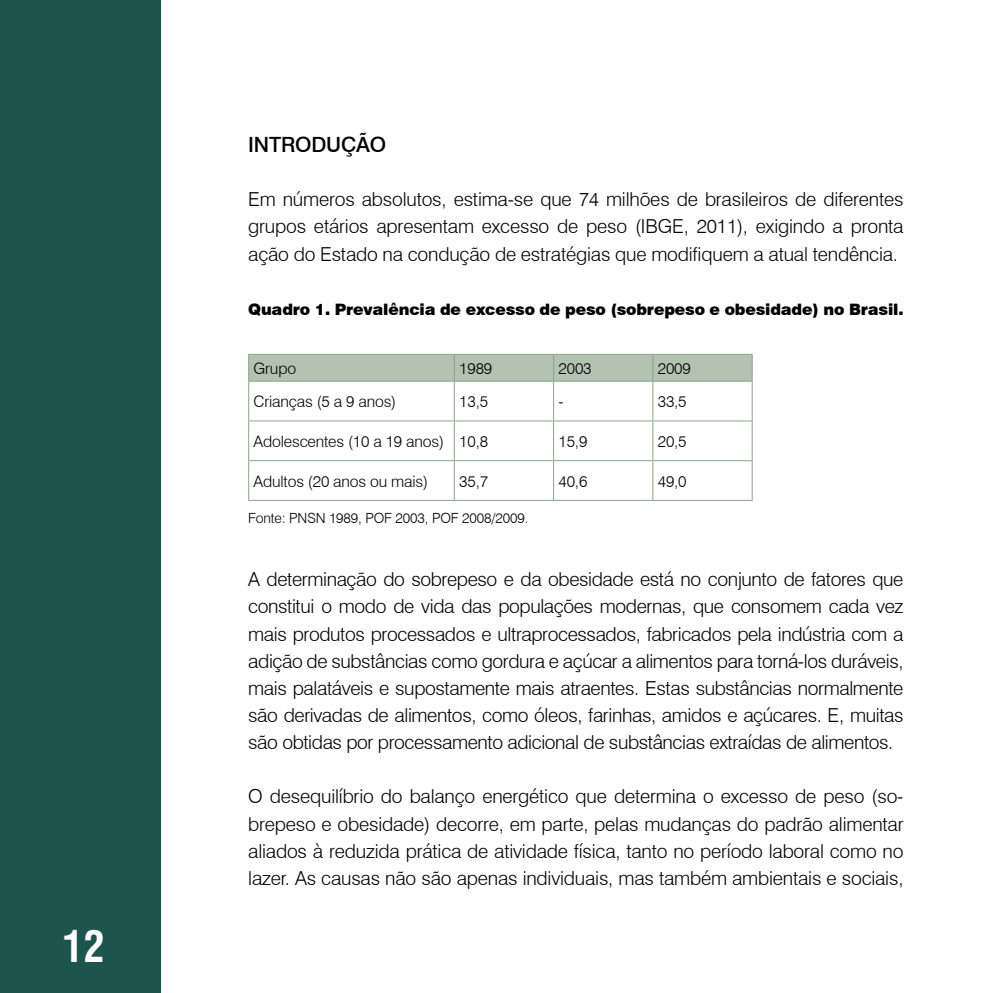
<style>
.page{position:relative;width:993px;height:993px;background:#fff}
.page>*{position:absolute;margin:0;border:0;box-sizing:border-box;transform-origin:0 0}
.t1{font:700 condensed 42px "Swiss 721 BT";color:#fff}
.t2{font:500 21px "Swiss 721 BT";color:#000}
.t3{font:300 19.25px/27.1px "Swiss 721 BT";letter-spacing:-.01em;color:#000;text-align:justify}
.t4{font:300 15.75px "Swiss 721 BT";letter-spacing:-.01em;color:#000}
.t5{font:900 15.75px "Swiss 721 BT";letter-spacing:-.01em;color:#000}
.t6{font:300 14px "Swiss 721 BT";letter-spacing:-.01em;color:#000}
</style>
<div class="page">
<div style="left:0;top:0;width:160px;height:992px;background:#1d544d"></div>
<div style="left:248px;top:354px;width:504px;height:26px;background:#b4c2b1"></div>
<hr style="left:248px;top:380px;width:206px;height:1px;background:#8ba58a">
<hr style="left:248px;top:381px;width:1px;height:39px;background:#8ba58a">
<hr style="left:454px;top:380px;width:99px;height:1px;background:#8ba58a">
<hr style="left:453px;top:381px;width:1px;height:39px;background:#8ba58a">
<hr style="left:553px;top:380px;width:99px;height:1px;background:#8ba58a">
<hr style="left:553px;top:381px;width:1px;height:39px;background:#8ba58a">
<hr style="left:652px;top:380px;width:100px;height:1px;background:#8ba58a">
<hr style="left:652px;top:381px;width:1px;height:39px;background:#8ba58a">
<hr style="left:751px;top:381px;width:1px;height:39px;background:#8ba58a">
<hr style="left:248px;top:420px;width:206px;height:1px;background:#8ba58a">
<hr style="left:248px;top:421px;width:1px;height:39px;background:#8ba58a">
<hr style="left:454px;top:420px;width:99px;height:1px;background:#8ba58a">
<hr style="left:453px;top:421px;width:1px;height:39px;background:#8ba58a">
<hr style="left:553px;top:420px;width:99px;height:1px;background:#8ba58a">
<hr style="left:553px;top:421px;width:1px;height:39px;background:#8ba58a">
<hr style="left:652px;top:420px;width:100px;height:1px;background:#8ba58a">
<hr style="left:652px;top:421px;width:1px;height:39px;background:#8ba58a">
<hr style="left:751px;top:421px;width:1px;height:39px;background:#8ba58a">
<hr style="left:248px;top:460px;width:206px;height:1px;background:#8ba58a">
<hr style="left:248px;top:461px;width:1px;height:39px;background:#8ba58a">
<hr style="left:454px;top:460px;width:99px;height:1px;background:#8ba58a">
<hr style="left:453px;top:461px;width:1px;height:39px;background:#8ba58a">
<hr style="left:553px;top:460px;width:99px;height:1px;background:#8ba58a">
<hr style="left:553px;top:461px;width:1px;height:39px;background:#8ba58a">
<hr style="left:652px;top:460px;width:100px;height:1px;background:#8ba58a">
<hr style="left:652px;top:461px;width:1px;height:39px;background:#8ba58a">
<hr style="left:751px;top:461px;width:1px;height:39px;background:#8ba58a">
<hr style="left:248px;top:500px;width:206px;height:1px;background:#8ba58a">
<hr style="left:454px;top:500px;width:99px;height:1px;background:#8ba58a">
<hr style="left:553px;top:500px;width:99px;height:1px;background:#8ba58a">
<hr style="left:652px;top:500px;width:100px;height:1px;background:#8ba58a">
<h1 class="t1" style="left:62px;top:921px;width:43px">12</h1>
<p class="t2" style="left:248px;top:132px;width:14px">INTRODU</p>
<p class="t2" style="left:341px;top:132px;width:31px">ÇÃO</p>
<p class="t3" style="left:248px;top:185px;width:656px">Em números absolutos, estima-se que 74 milhões de brasileiros de diferentes grupos etários apresentam excesso de peso (IBGE, 2011), exigindo a pronta ação do Estado na condução de estratégias que modifiquem a atual tendência.</p>
<p class="t5" style="left:248px;top:299px;width:656px">Quadro 1. Prevalência de excesso de peso (sobrepeso e obesidade) no Brasil.</p>
<p class="t4" style="left:253px;top:358px;width:44px">Grupo</p>
<p class="t4" style="left:459px;top:358px;width:35px">1989</p>
<p class="t4" style="left:558px;top:358px;width:35px">2003</p>
<p class="t4" style="left:657px;top:358px;width:35px">2009</p>
<p class="t4" style="left:253px;top:392px;width:144px">Crianças (5 a 9 anos)</p>
<p class="t4" style="left:459px;top:392px;width:30px">13,5</p>
<p class="t4" style="left:558px;top:392px;width:7px">-</p>
<p class="t4" style="left:657px;top:392px;width:30px">33,5</p>
<p class="t4" style="left:253px;top:431px;width:236px">Adolescentes (10 a 19 anos) 10,8</p>
<p class="t4" style="left:558px;top:431px;width:30px">15,9</p>
<p class="t4" style="left:657px;top:431px;width:30px">20,5</p>
<p class="t4" style="left:253px;top:471px;width:176px">Adultos (20 anos ou mais)</p>
<p class="t4" style="left:459px;top:471px;width:30px">35,7</p>
<p class="t4" style="left:558px;top:471px;width:30px">40,6</p>
<p class="t4" style="left:657px;top:471px;width:30px">49,0</p>
<p class="t6" style="left:248px;top:509px;width:281px">Fonte: PNSN 1989, POF 2003, POF 2008/2009.</p>
<p class="t3" style="left:248px;top:565px;width:656px">A determinação do sobrepeso e da obesidade está no conjunto de fatores que constitui o modo de vida das populações modernas, que consomem cada vez mais produtos processados e ultraprocessados, fabricados pela indústria com a adição de substâncias como gordura e açúcar a alimentos para torná-los duráveis, mais palatáveis e supostamente mais atraentes. Estas substâncias normalmente são derivadas de alimentos, como óleos, farinhas, amidos e açúcares. E, muitas são obtidas por processamento adicional de substâncias extraídas de alimentos.</p>
<p class="t3" style="left:248px;top:782px;width:656px">O desequilíbrio do balanço energético que determina o excesso de peso (so&shy;brepeso e obesidade) decorre, em parte, pelas mudanças do padrão alimentar aliados à reduzida prática de atividade física, tanto no período laboral como no lazer. As causas não são apenas individuais, mas também ambientais e sociais,</p>
</div>
